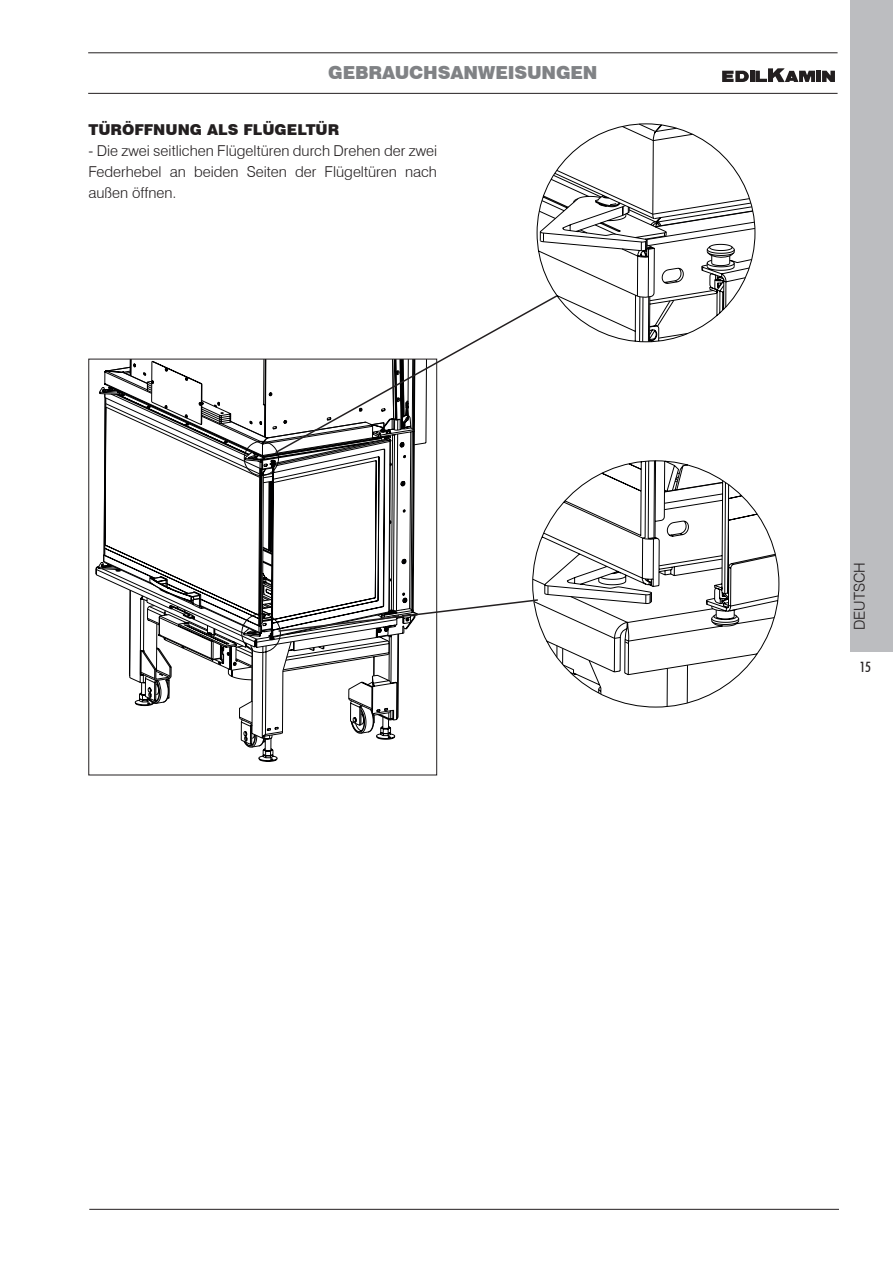
<style>
.page{position:relative;width:893px;height:1263px;background:#fff}
.page>*{position:absolute;margin:0;border:0;box-sizing:border-box;transform-origin:0 0}
.t1{font:900 18px "Swiss 721 BT";letter-spacing:-.01em;color:#808285}
.t2{font:300 15px/21px "Swiss 721 BT";color:#231f20;text-align:justify}
.t3{font:900 15px "Swiss 721 BT";color:#231f20}
.t4{font:500 condensed 14.25px "Futura BT";color:#231f20}
</style>
<div class="page">
<div style="left:850px;top:0;width:43px;height:652px;background:#bcbdc0"></div>
<div style="left:816px;top:71px;width:5px;height:11px;background:#231f20"></div>
<hr style="left:750px;top:71px;width:4px;height:11px;background:#231f20">
<svg style="left:722px;top:71px;width:27px;height:11px"></svg>
<svg style="left:755px;top:68px;width:60px;height:14px"></svg>
<svg style="left:822px;top:71px;width:13px;height:11px"></svg>
<hr style="left:88px;top:52px;width:750px;height:1px;background:#231f20">
<hr style="left:88px;top:93px;width:750px;height:1px;background:#231f20">
<hr style="left:89px;top:1209px;width:750px;height:1px;background:#231f20">
<svg style="left:96px;top:370px;width:299px;height:378px"></svg>
<svg style="left:106px;top:368px;width:293px;height:369px"></svg>
<svg style="left:273px;top:312px;width:253px;height:47px"></svg>
<svg style="left:532px;top:123px;width:224px;height:220px"></svg>
<svg style="left:539px;top:460px;width:240px;height:247px"></svg>
<svg style="left:121px;top:359px;width:418px;height:306px"></svg>
<p class="t1" style="left:328px;top:62px;width:271px">GEBRAUCHSANWEISUNGEN</p>
<p class="t3" style="left:88px;top:121px;width:252px">TÜRÖFFNUNG ALS FLÜGELTÜR</p>
<p class="t2" style="left:88px;top:141px;width:350px">- Die zwei seitlichen Flügeltüren durch Drehen der zwei Federhebel an beiden Seiten der Flügeltüren nach außen öffnen.</p>
<p class="t2" style="left:849px;top:630px;width:70px;rotate:-90deg">DEUTSCH</p>
<p class="t4" style="left:860px;top:658px;width:12px">15</p>
</div>
